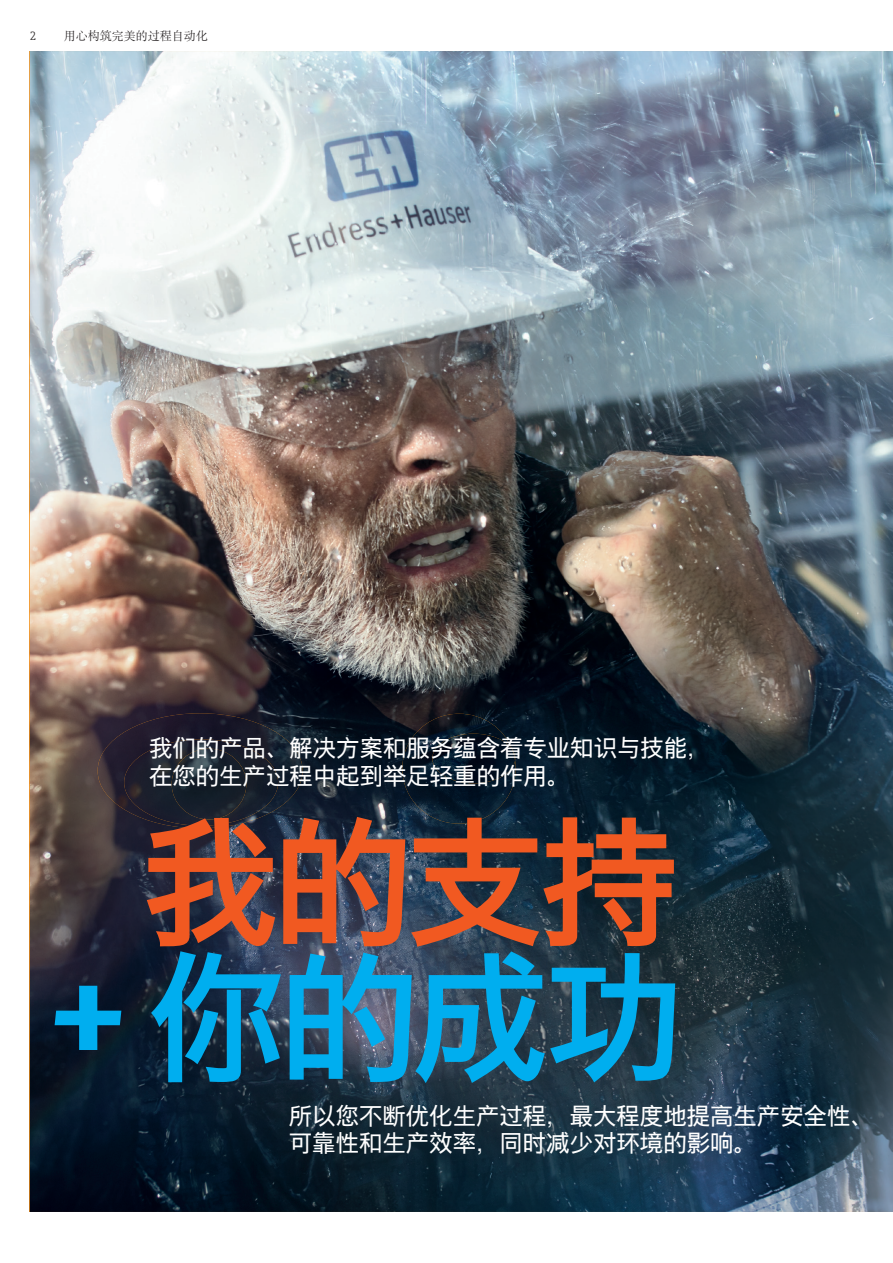
<style>
.page{position:relative;width:893px;height:1263px;background:#fff}
.page>*{position:absolute;margin:0;border:0;box-sizing:border-box;transform-origin:0 0}
.t1{font:700 135.6px/135.6px "E+H Sans Asia ME";letter-spacing:-.025em;color:#00aeef;text-align:right}
.t2{font:23.4px/27.3px "E+H Sans Asia ME";color:#fff}
.t3{font:12px "E+H Serif Asia ME";color:#231f20}
.t4{font:300 12px "E+H Serif";color:#231f20}
.s1{color:#f15921}
</style>
<div class="page">
<img style="left:30px;top:51px;width:863px;height:1161px">
<img style="left:98px;top:713px;width:205px;height:115px">
<img style="left:124px;top:739px;width:154px;height:87px">
<img style="left:172px;top:749px;width:74px;height:70px">
<img style="left:402px;top:714px;width:114px;height:110px">
<img style="left:432px;top:734px;width:83px;height:49px">
<p class="t4" style="left:30px;top:27px;width:8px">2</p>
<p class="t3" style="left:64px;top:27px;width:145px">用心构筑完美的过程自动化</p>
<p class="t2" style="left:149px;top:735px;width:563px">我们的产品、解决方案和服务蕴含着专业知识与技能，在您的生产过程中起到举足轻重的作用。</p>
<p class="t1" style="left:49px;top:815px;width:635px"><span class="s1">我的支持</span>+ 你的成功</p>
<p class="t2" style="left:289px;top:1102px;width:586px">所以您不断优化生产过程，最大程度地提高生产安全性、可靠性和生产效率，同时减少对环境的影响。</p>
</div>
